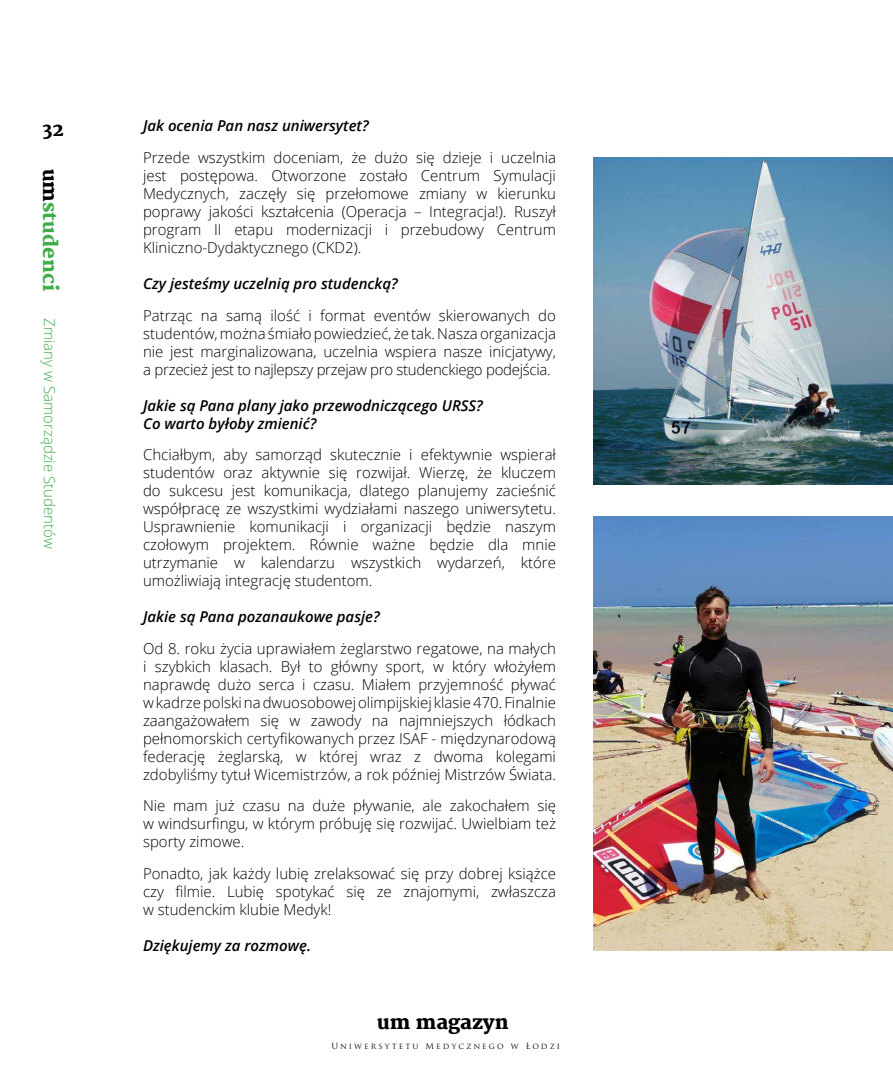
<style>
.page{position:relative;width:893px;height:1085px;background:#fff}
.page>*{position:absolute;margin:0;border:0;box-sizing:border-box;transform-origin:0 0}
.t1{font:800 19.5px "Merriweather";color:#41ad49}
.t2{font:800 19.5px "Merriweather";color:#000}
.t3{font:800 18.45px "Merriweather";color:#000}
.t4{font:300 15px/18px "Open Sans";color:#000;text-align:justify}
.t5{font:italic 600 15px/18px "Open Sans";color:#000}
.t6{font:300 15px "Open Sans";color:#41ad49}
.t7{font:8.25px "Trajan Pro";letter-spacing:.26em;color:#0a0a0b}
.s1{color:#000}
</style>
<div class="page">
<img style="left:593px;top:157px;width:300px;height:328px">
<img style="left:593px;top:517px;width:300px;height:433px">
<p class="t3" style="left:43px;top:119px;width:23px">32</p>
<h1 class="t1" style="left:62px;top:169px;width:124px;rotate:90deg"><span class="s1">um</span>studenci</h1>
<p class="t6" style="left:60px;top:318px;width:232px;rotate:90deg">Zmiany w Samorządzie Studentów</p>
<p class="t5" style="left:143px;top:117px;width:227px">Jak ocenia Pan nasz uniwersytet?</p>
<p class="t4" style="left:143px;top:148px;width:414px">Przede wszystkim doceniam, że dużo się dzieje i uczelnia jest postępowa. Otworzone zostało Centrum Symulacji Medycznych, zaczęły się przełomowe zmiany w kierunku poprawy jakości kształcenia (Operacja – Integracja!). Ruszył program II etapu modernizacji i przebudowy Centrum Kliniczno-Dydaktycznego (CKD2).</p>
<p class="t5" style="left:143px;top:274px;width:256px">Czy jesteśmy uczelnią pro studencką?</p>
<p class="t4" style="left:143px;top:305px;width:414px">Patrząc na samą ilość i format eventów skierowanych do studentów, można śmiało powiedzieć, że tak. Nasza organizacja nie jest marginalizowana, uczelnia wspiera nasze inicjatywy, a przecież jest to najlepszy przejaw pro studenckiego podejścia.</p>
<p class="t5" style="left:143px;top:396px;width:341px">Jakie są Pana plany jako przewodniczącego URSS?<br>Co warto byłoby zmienić?</p>
<p class="t4" style="left:143px;top:445px;width:414px">Chciałbym, aby samorząd skutecznie i efektywnie wspierał studentów oraz aktywnie się rozwijał. Wierzę, że kluczem do sukcesu jest komunikacja, dlatego planujemy zacieśnić współpracę ze wszystkimi wydziałami naszego uniwersytetu.<br>Usprawnienie komunikacji i organizacji będzie naszym czołowym projektem. Równie ważne będzie dla mnie utrzymanie w kalendarzu wszystkich wydarzeń, które umożliwiają integrację studentom.</p>
<p class="t5" style="left:143px;top:607px;width:238px">Jakie są Pana pozanaukowe pasje?</p>
<p class="t4" style="left:143px;top:638px;width:414px">Od 8. roku życia uprawiałem żeglarstwo regatowe, na małych i szybkich klasach. Był to główny sport, w który włożyłem naprawdę dużo serca i czasu. Miałem przyjemność pływać w kadrze polski na dwuosobowej olimpijskiej klasie 470. Finalnie zaangażowałem się w zawody na najmniejszych łódkach pełnomorskich certyfikowanych przez ISAF - międzynarodową federację żeglarską, w której wraz z dwoma kolegami zdobyliśmy tytuł Wicemistrzów, a rok później Mistrzów Świata.</p>
<p class="t4" style="left:143px;top:796px;width:414px">Nie mam już czasu na duże pływanie, ale zakochałem się w windsurfingu, w którym próbuję się rozwijać. Uwielbiam też sporty zimowe.</p>
<p class="t4" style="left:143px;top:863px;width:414px">Ponadto, jak każdy lubię zrelaksować się przy dobrej książce czy filmie. Lubię spotykać się ze znajomymi, zwłaszcza w studenckim klubie Medyk!</p>
<p class="t5" style="left:143px;top:936px;width:170px">Dziękujemy za rozmowę.</p>
<h1 class="t2" style="left:377px;top:1010px;width:133px">um magazyn</h1>
<p class="t7" style="left:331px;top:1040px;width:230px">Uniwersytetu Medycznego w Łodzi</p>
</div>
